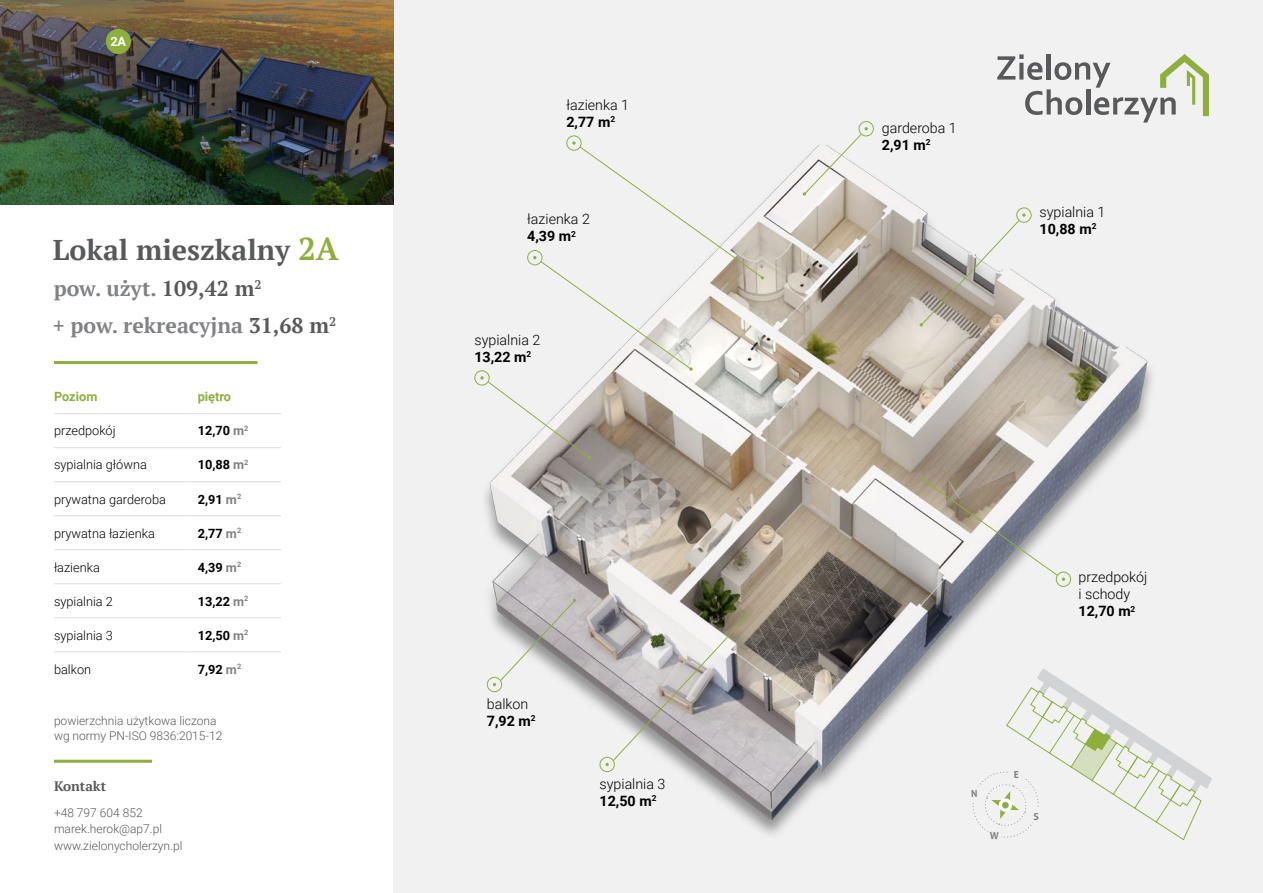
<style>
.page{position:relative;width:1263px;height:893px;background:#fff}
.page>*{position:absolute;margin:0;border:0;box-sizing:border-box;transform-origin:0 0}
.t1{font:700 28.5px "PT Serif";color:#58595b}
.t2{font:700 21.3px/36.5px "PT Serif";color:#808285}
.t3{font:300 14.25px/17.1px "Roboto";color:#000}
.t4{font:700 13.65px "PT Serif";color:#58595b}
.t5{font:300 12.75px "Roboto";color:#000}
.t6{font:700 12.75px "Roboto";color:#000}
.t7{font:700 12.75px "Roboto";color:#8eaf3e}
.t8{font:700 12.75px "Roboto";color:#fff}
.t9{font:300 12px/16.5px "Roboto";color:#58595b}
.t10{font:700 9.75px "Aller";color:#808285}
.s1{font-size:31.5px;color:#8eaf3e}
.s2{color:#58595b}
.s3{color:#808285}
.s4{font-weight:700}
</style>
<div class="page">
<hr style="left:54px;top:361px;width:203px;height:3px;background:#8eaf3e">
<div style="left:393px;top:0;width:870px;height:893px;background:#f1f1f2"></div>
<img style="left:0;top:0;width:393px;height:205px">
<img style="left:474px;top:135px;width:678px;height:700px">
<svg style="left:997px;top:54px;width:212px;height:69px"></svg>
<div style="left:106px;top:29px;width:25px;height:25px;background:#8eaf3e;border-radius:50%"></div>
<hr style="left:54px;top:760px;width:98px;height:3px;background:#8eaf3e">
<svg style="left:919px;top:206px;width:113px;height:121px"></svg>
<div style="left:1056px;top:572px;width:15px;height:15px;border:1px solid #8eaf3e;border-radius:50%"></div>
<svg style="left:922px;top:478px;width:143px;height:103px"></svg>
<div style="left:600px;top:757px;width:15px;height:15px;border:1px solid #8eaf3e;border-radius:50%"></div>
<svg style="left:605px;top:612px;width:145px;height:154px"></svg>
<div style="left:474px;top:370px;width:16px;height:15px;border:1px solid #8eaf3e;border-radius:50%"></div>
<div style="left:566px;top:135px;width:15px;height:16px;border:1px solid #8eaf3e;border-radius:50%"></div>
<svg style="left:480px;top:141px;width:284px;height:318px"></svg>
<svg style="left:803px;top:121px;width:71px;height:75px"></svg>
<div style="left:487px;top:677px;width:15px;height:15px;border:1px solid #8eaf3e;border-radius:50%"></div>
<svg style="left:493px;top:599px;width:83px;height:87px"></svg>
<hr style="left:54px;top:413px;width:135px;height:1px;background:#dcddde">
<hr style="left:189px;top:413px;width:92px;height:1px;background:#dcddde">
<hr style="left:54px;top:447px;width:135px;height:1px;background:#dcddde">
<hr style="left:189px;top:447px;width:92px;height:1px;background:#dcddde">
<hr style="left:54px;top:481px;width:135px;height:1px;background:#dcddde">
<hr style="left:189px;top:481px;width:92px;height:1px;background:#dcddde">
<hr style="left:54px;top:515px;width:135px;height:1px;background:#dcddde">
<hr style="left:189px;top:515px;width:92px;height:1px;background:#dcddde">
<hr style="left:54px;top:549px;width:135px;height:1px;background:#dcddde">
<hr style="left:189px;top:549px;width:92px;height:1px;background:#dcddde">
<hr style="left:54px;top:583px;width:135px;height:1px;background:#dcddde">
<hr style="left:189px;top:583px;width:92px;height:1px;background:#dcddde">
<hr style="left:54px;top:617px;width:135px;height:1px;background:#dcddde">
<hr style="left:189px;top:617px;width:92px;height:1px;background:#dcddde">
<hr style="left:54px;top:651px;width:135px;height:1px;background:#dcddde">
<hr style="left:189px;top:651px;width:92px;height:1px;background:#dcddde">
<svg style="left:966px;top:668px;width:246px;height:173px"></svg>
<p class="t8" style="left:110px;top:32px;width:17px">2A</p>
<h1 class="t1" style="left:53px;top:231px;width:287px">Lokal mieszkalny <span class="s1">2A</span></h1>
<h2 class="t2" style="left:53px;top:270px;width:285px">pow. użyt. <span class="s2">109,42 m</span><sup>2<br></sup>+ pow. rekreacyjna <span class="s2">31,68 m</span><sup>2</sup></h2>
<p class="t7" style="left:54px;top:388px;width:45px">Poziom</p>
<p class="t7" style="left:198px;top:388px;width:35px">piętro</p>
<p class="t5" style="left:54px;top:422px;width:63px">przedpokój</p>
<p class="t6" style="left:198px;top:422px;width:52px">12,70 <span class="s3">m</span><sup>2</sup></p>
<p class="t5" style="left:54px;top:456px;width:94px">sypialnia główna</p>
<p class="t6" style="left:198px;top:456px;width:52px">10,88 <span class="s3">m</span><sup>2</sup></p>
<p class="t5" style="left:54px;top:490px;width:113px">prywatna garderoba</p>
<p class="t6" style="left:198px;top:490px;width:45px">2,91 <span class="s3">m</span><sup>2</sup></p>
<p class="t5" style="left:54px;top:524px;width:102px">prywatna łazienka</p>
<p class="t6" style="left:198px;top:524px;width:45px">2,77 <span class="s3">m</span><sup>2</sup></p>
<p class="t5" style="left:54px;top:558px;width:47px">łazienka</p>
<p class="t6" style="left:198px;top:558px;width:45px">4,39 <span class="s3">m</span><sup>2</sup></p>
<p class="t5" style="left:54px;top:592px;width:60px">sypialnia 2</p>
<p class="t6" style="left:198px;top:592px;width:52px">13,22 <span class="s3">m</span><sup>2</sup></p>
<p class="t5" style="left:54px;top:626px;width:60px">sypialnia 3</p>
<p class="t6" style="left:198px;top:626px;width:52px">12,50 <span class="s3">m</span><sup>2</sup></p>
<p class="t5" style="left:54px;top:660px;width:39px">balkon</p>
<p class="t6" style="left:198px;top:660px;width:45px">7,92 <span class="s3">m</span><sup>2</sup></p>
<p class="t9" style="left:54px;top:713px;width:170px;line-height:15px">powierzchnia użytkowa liczona wg normy PN-ISO 9836:2015-12</p>
<p class="t4" style="left:54px;top:777px;width:54px">Kontakt</p>
<p class="t9" style="left:54px;top:804px;width:130px">+48 797 604 852 marek.herok@ap7.pl www.zielonycholerzyn.pl</p>
<p class="t3" style="left:566px;top:96px;width:64px">łazienka 1<br><span class="s4">2,77 m</span><sup>2</sup></p>
<p class="t3" style="left:527px;top:210px;width:64px">łazienka 2<br><span class="s4">4,39 m</span><sup>2</sup></p>
<p class="t3" style="left:474px;top:330px;width:67px">sypialnia 2<br><span class="s4">13,22 m</span><sup>2</sup></p>
<p class="t3" style="left:487px;top:695px;width:50px">balkon<br><span class="s4">7,92 m</span><sup>2</sup></p>
<p class="t3" style="left:600px;top:775px;width:67px">sypialnia 3<br><span class="s4">12,50 m</span><sup>2</sup></p>
<p class="t3" style="left:882px;top:119px;width:77px">garderoba 1<br><span class="s4">2,91 m</span><sup>2</sup></p>
<p class="t3" style="left:1039px;top:203px;width:67px">sypialnia 1<br><span class="s4">10,88 m</span><sup>2</sup></p>
<p class="t3" style="left:1078px;top:568px;width:70px">przedpokój i schody<br><span class="s4">12,70 m</span><sup>2</sup></p>
<p class="t10" style="left:1014px;top:768px;width:7px">E</p>
<p class="t10" style="left:1033px;top:811px;width:7px">S</p>
</div>
